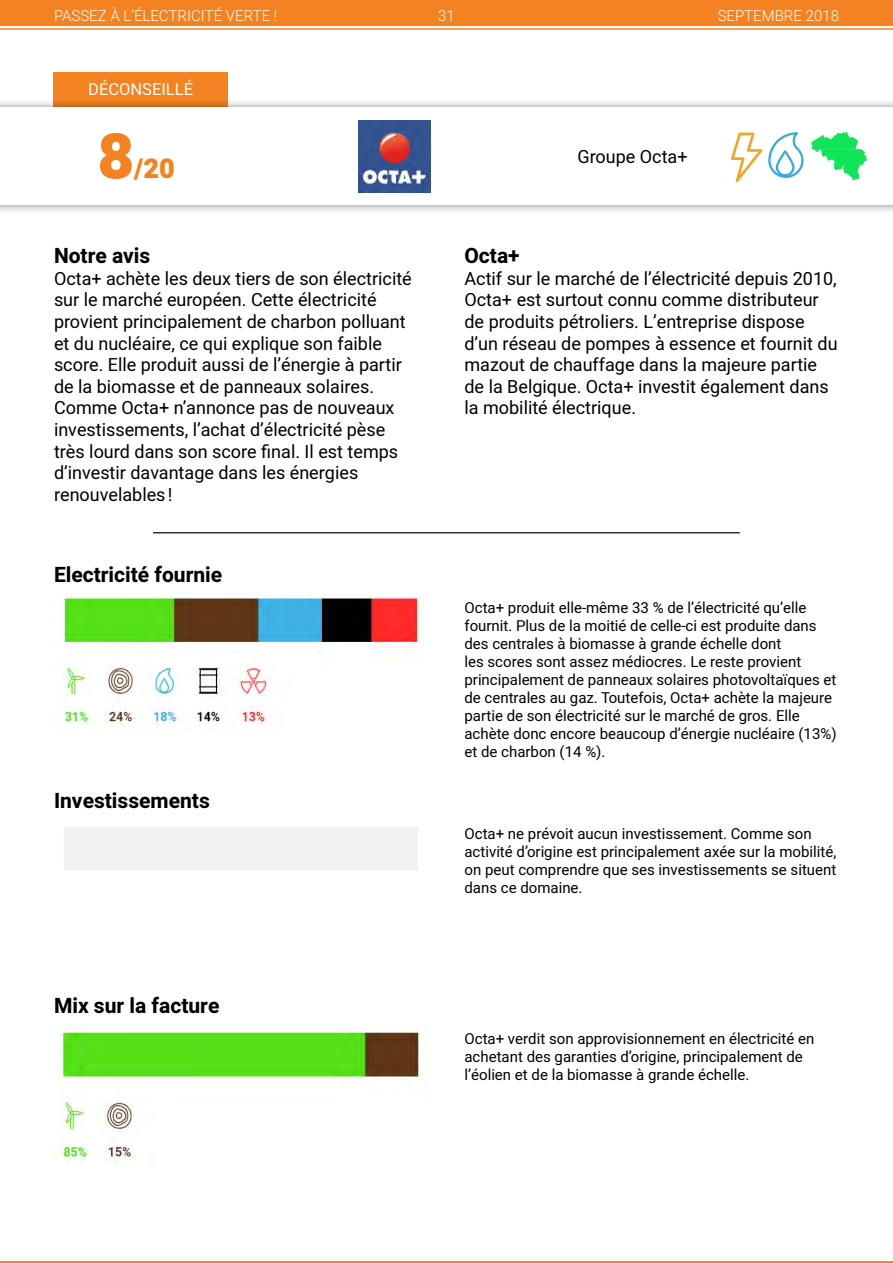
<style>
.page{position:relative;width:893px;height:1263px;background:#fff}
.page>*{position:absolute;margin:0;border:0;box-sizing:border-box;transform-origin:0 0}
.t1{font:900 63px "Heebo";color:#f58220}
.t2{font:900 27px "Heebo";color:#f58220}
.t3{font:700 21px "Heebo";color:#000}
.t4{font:18px/21.6px "Heebo";color:#000}
.t5{font:16.5px "Heebo";color:#fff}
.t6{font:15px/18px "Heebo";color:#000}
.t7{font:300 15px "Heebo";color:#fff}
</style>
<div class="page">
<div style="left:0;top:0;width:893px;height:26px;background:#f58220"></div>
<hr style="left:0;top:1261px;width:893px;height:2px;background:#f58220">
<hr style="left:0;top:28px;width:893px;height:2px;background:#f58220">
<div style="left:53px;top:72px;width:174px;height:36px;background:#f58220"></div>
<div style="left:0;top:98px;width:893px;height:116px;background:#000;opacity:.5"></div>
<div style="left:0;top:108px;width:893px;height:97px;background:#fff"></div>
<img style="left:358px;top:121px;width:72px;height:72px">
<svg style="left:731px;top:133px;width:31px;height:49px"></svg>
<hr style="left:153px;top:532px;width:587px;height:1px;background:#343433">
<img style="left:61px;top:596px;width:358px;height:135px">
<img style="left:54px;top:1024px;width:369px;height:140px">
<svg style="left:811px;top:132px;width:56px;height:48px"></svg>
<svg style="left:768px;top:132px;width:36px;height:46px"></svg>
<div style="left:776px;top:150px;width:18px;height:26px;border:2px solid #35aae1;border-radius:8px"></div>
<p class="t7" style="left:54px;top:6px;width:225px">PASSEZ À L’ÉLECTRICITÉ VERTE !</p>
<p class="t7" style="left:438px;top:6px;width:18px">31</p>
<p class="t7" style="left:718px;top:6px;width:123px">SEPTEMBRE 2018</p>
<p class="t5" style="left:88px;top:77px;width:106px">DÉCONSEILLÉ</p>
<h1 class="t1" style="left:98px;top:112px;width:38px">8</h1>
<h2 class="t2" style="left:134px;top:150px;width:42px">/20</h2>
<h3 class="t3" style="left:54px;top:241px;width:98px">Notre avis</h3>
<p class="t4" style="left:54px;top:267px;width:359px">Octa+ achète les deux tiers de son électricité sur le marché européen. Cette électricité provient principalement de charbon polluant et du nucléaire, ce qui explique son faible score. Elle produit aussi de l’énergie à partir de la biomasse et de panneaux solaires.<br>Comme Octa+ n’annonce pas de nouveaux investissements, l’achat d’électricité pèse très lourd dans son score final. Il est temps d’investir davantage dans les énergies renouvelables!</p>
<h3 class="t3" style="left:54px;top:560px;width:170px">Electricité fournie</h3>
<h3 class="t3" style="left:54px;top:786px;width:157px">Investissements</h3>
<h3 class="t3" style="left:54px;top:990px;width:167px">Mix sur la facture</h3>
<p class="t4" style="left:577px;top:145px;width:112px">Groupe Octa+</p>
<h3 class="t3" style="left:464px;top:241px;width:57px">Octa+</h3>
<p class="t4" style="left:464px;top:267px;width:375px">Actif sur le marché de l’électricité depuis 2010, Octa+ est surtout connu comme distributeur de produits pétroliers. L’entreprise dispose d’un réseau de pompes à essence et fournit du mazout de chauffage dans la majeure partie de la Belgique. Octa+ investit également dans la mobilité électrique.</p>
<p class="t6" style="left:464px;top:599px;width:374px">Octa+ produit elle-même 33 % de l’électricité qu’elle fournit. Plus de la moitié de celle-ci est produite dans des centrales à biomasse à grande échelle dont<br>les scores sont assez médiocres. Le reste provient principalement de panneaux solaires photovoltaïques et de centrales au gaz. Toutefois, Octa+ achète la majeure partie de son électricité sur le marché de gros. Elle achète donc encore beaucoup d’énergie nucléaire (13%) et de charbon (14 %).</p>
<p class="t6" style="left:464px;top:825px;width:373px">Octa+ ne prévoit aucun investissement. Comme son activité d’origine est principalement axée sur la mobilité, on peut comprendre que ses investissements se situent dans ce domaine.</p>
<p class="t6" style="left:464px;top:1029px;width:351px">Octa+ verdit son approvisionnement en électricité en achetant des garanties d’origine, principalement de l’éolien et de la biomasse à grande échelle.</p>
</div>
